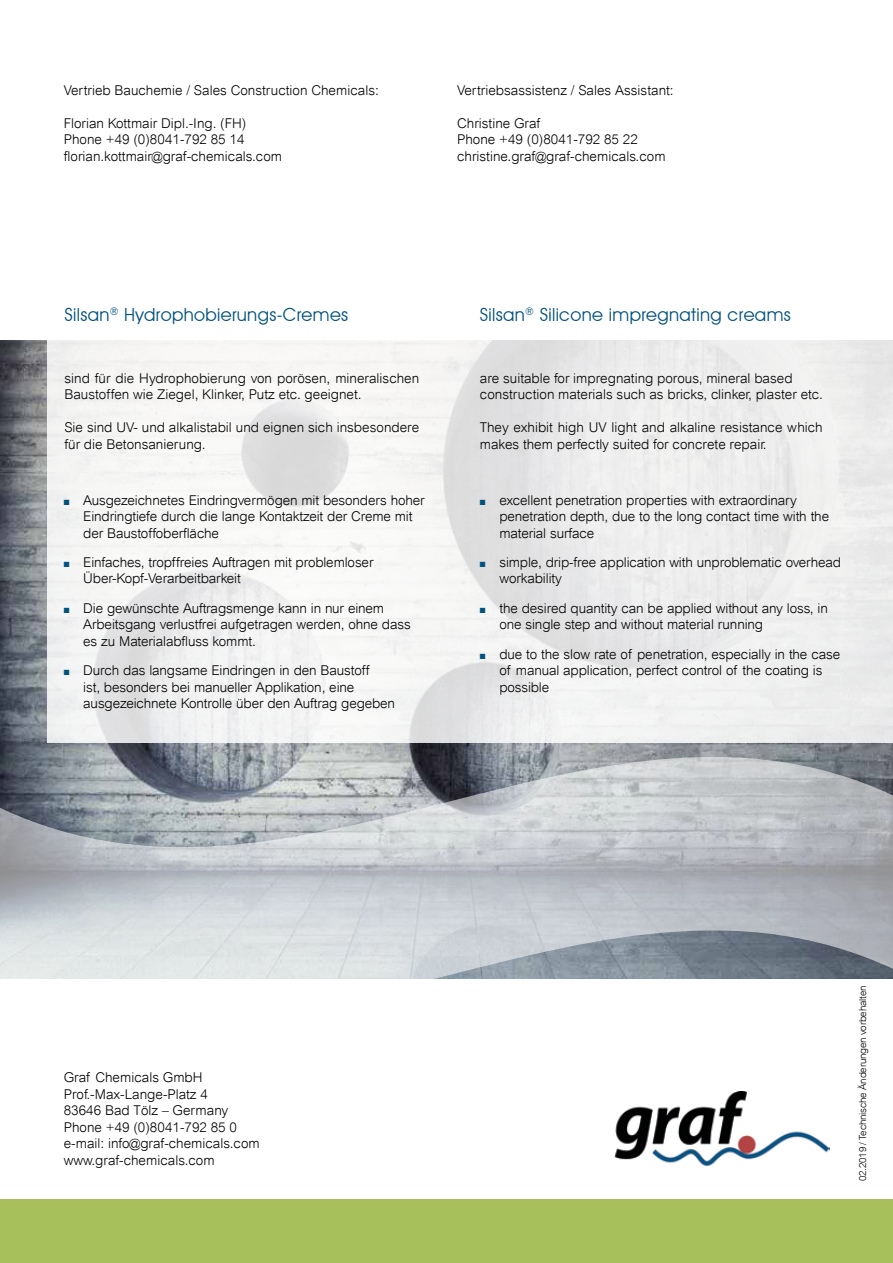
<style>
.page{position:relative;width:893px;height:1263px;background:#fff}
.page>*{position:absolute;margin:0;border:0;box-sizing:border-box;transform-origin:0 0}
.t1{font:18px "Avant Garde IT Cby BT";letter-spacing:.02em;color:#00527f}
.t2{font:300 13.5px/16.5px "Arial";letter-spacing:-.01em;color:#000}
.t3{font:300 9.75px "Arial";letter-spacing:-.02em;color:#000}
.s1{color:#00527f}
</style>
<div class="page">
<img style="left:614px;top:1091px;width:216px;height:75px">
<img style="left:0;top:340px;width:893px;height:415px">
<div style="left:0;top:1200px;width:893px;height:63px;background:#a7c05c"></div>
<svg style="left:47px;top:340px;width:846px;height:402px;fill:#f0f0f0"></svg>
<svg style="left:0;top:755px;width:893px;height:224px;background:#b3b8be"></svg>
<p class="t2" style="left:64px;top:82px;width:317px">Vertrieb Bauchemie / Sales Construction Chemicals:</p>
<p class="t2" style="left:64px;top:115px;width:220px">Florian Kottmair Dipl.-Ing. (FH)<br>Phone +49 (0)8041-792 85 14 florian.kottmair@graf-chemicals.com</p>
<p class="t2" style="left:457px;top:82px;width:218px">Vertriebsassistenz / Sales Assistant:</p>
<p class="t2" style="left:457px;top:115px;width:210px">Christine Graf<br>Phone +49 (0)8041-792 85 22 christine.graf@graf-chemicals.com</p>
<h1 class="t1" style="left:64px;top:304px;width:285px">Silsan<sup>®</sup> Hydrophobierungs-Cremes</h1>
<p class="t2" style="left:64px;top:370px;width:356px">sind für die Hydrophobierung von porösen, mineralischen<br>Baustoffen wie Ziegel, Klinker, Putz etc. geeignet.</p>
<p class="t2" style="left:64px;top:419px;width:356px">Sie sind UV- und alkalistabil und eignen sich insbesondere für die Betonsanierung.</p>
<p class="t2" style="left:83px;top:492px;width:343px;text-indent:-20px"><span class="s1">■</span> Ausgezeichnetes Eindringvermögen mit besonders hoher<br>Eindringtiefe durch die lange Kontaktzeit der Creme mit der Baustoffoberfläche</p>
<p class="t2" style="left:83px;top:554px;width:292px;text-indent:-20px"><span class="s1">■</span> Einfaches, tropffreies Auftragen mit problemloser<br>Über-Kopf-Verarbeitbarkeit</p>
<p class="t2" style="left:83px;top:600px;width:329px;text-indent:-20px"><span class="s1">■</span> Die gewünschte Auftragsmenge kann in nur einem<br>Arbeitsgang verlustfrei aufgetragen werden, ohne dass es zu Materialabfluss kommt.</p>
<p class="t2" style="left:83px;top:662px;width:313px;text-indent:-20px"><span class="s1">■</span> Durch das langsame Eindringen in den Baustoff<br>ist, besonders bei manueller Applikation, eine ausgezeichnete Kontrolle über den Auftrag gegeben</p>
<h1 class="t1" style="left:480px;top:304px;width:312px">Silsan<sup>®</sup> Silicone impregnating creams</h1>
<p class="t2" style="left:480px;top:370px;width:344px">are suitable for impregnating porous, mineral based construction materials such as bricks, clinker, plaster etc.</p>
<p class="t2" style="left:480px;top:419px;width:344px">They exhibit high UV light and alkaline resistance which makes them perfectly suited for concrete repair.</p>
<p class="t2" style="left:499px;top:492px;width:331px;text-indent:-20px"><span class="s1">■</span> excellent penetration properties with extraordinary penetration depth, due to the long contact time with the material surface</p>
<p class="t2" style="left:499px;top:554px;width:343px;text-indent:-20px"><span class="s1">■</span> simple, drip-free application with unproblematic overhead workability</p>
<p class="t2" style="left:499px;top:600px;width:330px;text-indent:-20px"><span class="s1">■</span> the desired quantity can be applied without any loss, in one single step and without material running</p>
<p class="t2" style="left:499px;top:645px;width:342px;text-indent:-20px"><span class="s1">■</span> due to the slow rate of penetration, especially in the case of manual application, perfect control of the coating is possible</p>
<p class="t2" style="left:64px;top:1069px;width:197px">Graf Chemicals GmbH<br>Prof.-Max-Lange-Platz 4<br>83646 Bad Tölz – Germany<br>Phone +49 (0)8041-792 85 0 e-mail: info@graf-chemicals.com www.graf-chemicals.com</p>
<p class="t3" style="left:857px;top:1181px;width:197px;rotate:-90deg">02.2019 / Technische Änderungen vorbehalten</p>
</div>
